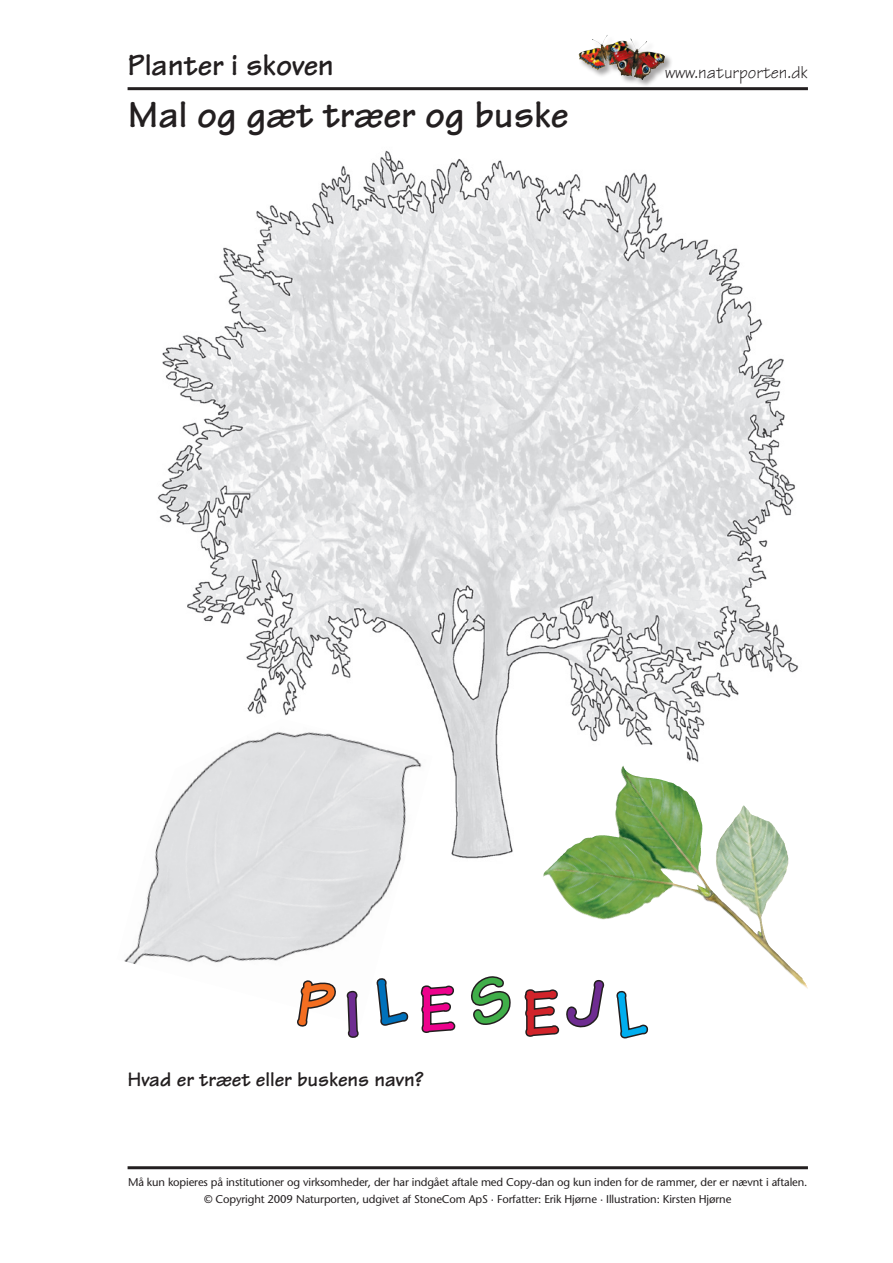
<style>
.page{position:relative;width:893px;height:1263px;background:#fff}
.page>*{position:absolute;margin:0;border:0;box-sizing:border-box;transform-origin:0 0}
.t1{font:700 67.5px "Tekton";color:#ed028c}
.t2{font:700 67.5px "Tekton";color:#d1232a}
.t3{font:700 39px "Tekton";color:#231f20}
.t4{font:700 31.5px "Tekton";color:#231f20}
.t5{font:700 21px "Tekton";color:#231f20}
.t6{font:18px "Tekton";color:#231f20}
.t7{font:11.25px/16.5px "Stone Sans";letter-spacing:-.01em;color:#231f20;text-align:center}
</style>
<div class="page">
<img style="left:157px;top:150px;width:642px;height:718px">
<img style="left:124px;top:719px;width:308px;height:245px">
<img style="left:616px;top:766px;width:10px;height:41px">
<hr style="left:128px;top:1166px;width:680px;height:3px;background:#231f20">
<hr style="left:128px;top:87px;width:680px;height:3px;background:#231f20">
<div style="left:578px;top:34px;width:95px;height:54px;background:#231f20;opacity:.4"></div>
<img style="left:592px;top:35px;width:15px;height:10px">
<svg style="left:420px;top:985px;width:36px;height:48px"></svg>
<svg style="left:297px;top:980px;width:39px;height:47px"></svg>
<svg style="left:346px;top:875px;width:13px;height:163px"></svg>
<svg style="left:376px;top:978px;width:33px;height:48px"></svg>
<svg style="left:471px;top:976px;width:40px;height:49px"></svg>
<svg style="left:524px;top:980px;width:81px;height:57px"></svg>
<svg style="left:616px;top:990px;width:33px;height:49px"></svg>
<h3 class="t4" style="left:128px;top:45px;width:208px">Planter i skoven</h3>
<h2 class="t3" style="left:128px;top:90px;width:442px">Mal og gæt træer og buske</h2>
<h3 class="t6" style="left:665px;top:61px;width:144px">www.naturporten.dk</h3>
<h1 class="t1" style="left:418px;top:966px;width:39px">e</h1>
<h1 class="t2" style="left:522px;top:970px;width:39px">e</h1>
<h3 class="t5" style="left:128px;top:1066px;width:297px">Hvad er træet eller buskens navn?</h3>
<p class="t7" style="left:128px;top:1174px;width:681px">Må kun kopieres på institutioner og virksomheder, der har indgået aftale med Copy-dan og kun inden for de rammer, der er nævnt i aftalen. © Copyright 2009 Naturporten, udgivet af StoneCom ApS · Forfatter: Erik Hjørne · Illustration: Kirsten Hjørne</p>
</div>
